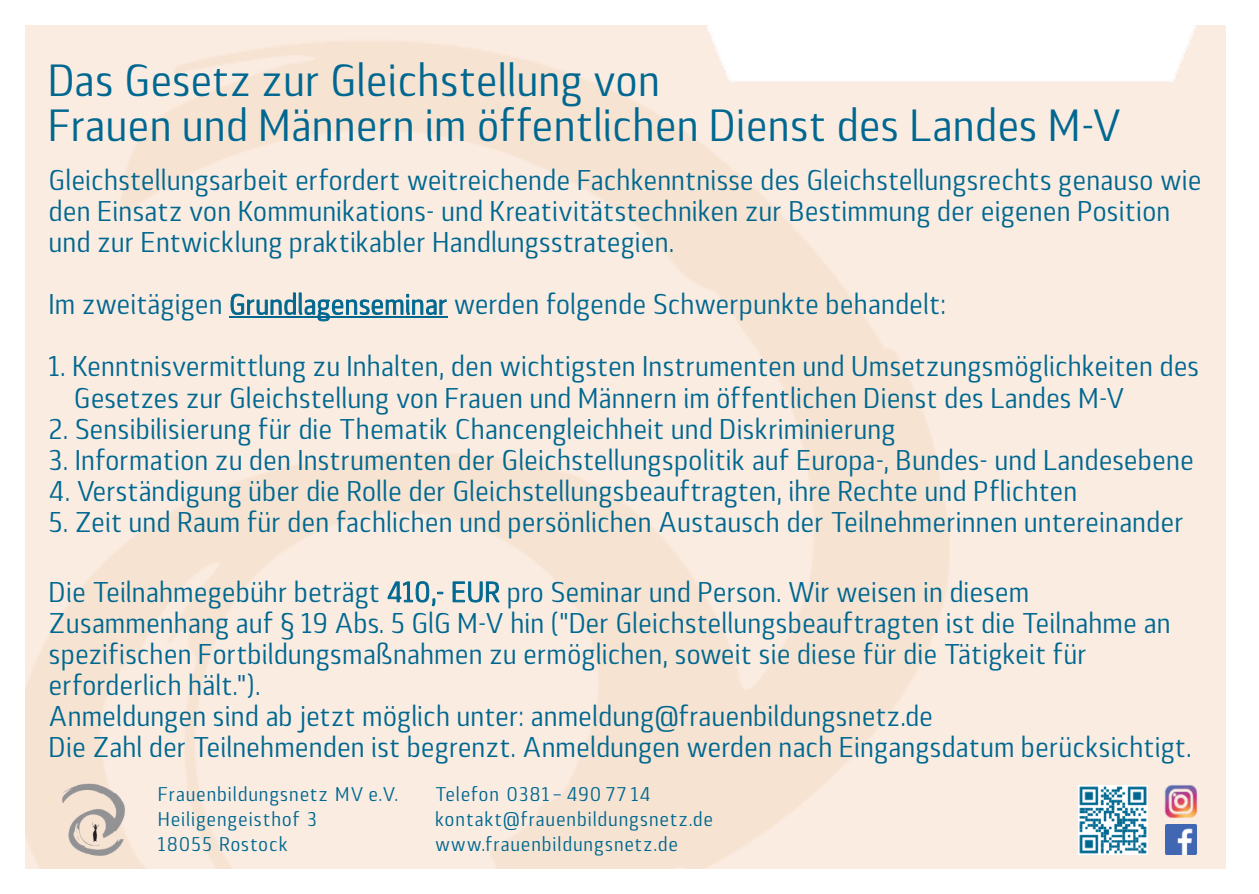
<style>
.page{position:relative;width:1259px;height:894px;background:#fff}
.page>*{position:absolute;margin:0;border:0;box-sizing:border-box;transform-origin:0 0}
.t1{font:condensed 45px/45.3px "Lytiga Pro";color:#006890}
.t2{font:condensed 28.5px/30.9px "Lytiga Pro";color:#006890}
.t3{font:condensed 19.8px/24.9px "Lytiga Pro";letter-spacing:.04em;color:#006890}
</style>
<div class="page">
<img style="left:26px;top:26px;width:1200px;height:841px">
<img style="left:1078px;top:785px;width:69px;height:69px">
<img style="left:1166px;top:824px;width:30px;height:30px">
<img style="left:1162px;top:782px;width:38px;height:38px">
<hr style="left:229px;top:316px;width:218px;height:2px;background:#006890">
<img style="left:56px;top:782px;width:75px;height:75px">
<h1 class="t1" style="left:48px;top:62px;width:1076px">Das Gesetz zur Gleichstellung von<br>Frauen und Männern im öffentlichen Dienst des Landes M-V</h1>
<p class="t2" style="left:49px;top:167px;width:1154px">Gleichstellungsarbeit erfordert weitreichende Fachkenntnisse des Gleichstellungsrechts genauso wie den Einsatz von Kommunikations- und Kreativitätstechniken zur Bestimmung der eigenen Position und zur Entwicklung praktikabler Handlungsstrategien.</p>
<p class="t2" style="left:49px;top:291px;width:899px">Im zweitägigen Grundlagenseminar werden folgende Schwerpunkte behandelt:</p>
<p class="t2" style="left:74px;top:354px;width:1127px;text-indent:-25px">1. Kenntnisvermittlung zu Inhalten, den wichtigsten Instrumenten und Umsetzungsmöglichkeiten des<br>Gesetzes zur Gleichstellung von Frauen und Männern im öffentlichen Dienst des Landes M-V</p>
<p class="t2" style="left:49px;top:416px;width:848px">2. Sensibilisierung für die Thematik Chancengleichheit und Diskriminierung</p>
<p class="t2" style="left:49px;top:447px;width:1147px">3. Information zu den Instrumenten der Gleichstellungspolitik auf Europa-, Bundes- und Landesebene</p>
<p class="t2" style="left:49px;top:478px;width:1030px">4. Verständigung über die Rolle der Gleichstellungsbeauftragten, ihre Rechte und Pflichten</p>
<p class="t2" style="left:49px;top:509px;width:1137px">5. Zeit und Raum für den fachlichen und persönlichen Austausch der Teilnehmerinnen untereinander</p>
<p class="t2" style="left:49px;top:579px;width:1144px">Die Teilnahmegebühr beträgt 410,- EUR pro Seminar und Person. Wir weisen in diesem Zusammenhang auf § 19 Abs. 5 GlG M-V hin ("Der Gleichstellungsbeauftragten ist die Teilnahme an spezifischen Fortbildungsmaßnahmen zu ermöglichen, soweit sie diese für die Tätigkeit für erforderlich hält.").<br>Anmeldungen sind ab jetzt möglich unter: anmeldung@frauenbildungsnetz.de<br>Die Zahl der Teilnehmenden ist begrenzt. Anmeldungen werden nach Eingangsdatum berücksichtigt.</p>
<p class="t3" style="left:158px;top:782px;width:242px">Frauenbildungsnetz MV e.V.<br>Heiligengeisthof 3<br>18055 Rostock</p>
<p class="t3" style="left:435px;top:782px;width:280px">Telefon 0381– 490 77 14 kontakt@frauenbildungsnetz.de www.frauenbildungsnetz.de</p>
</div>
